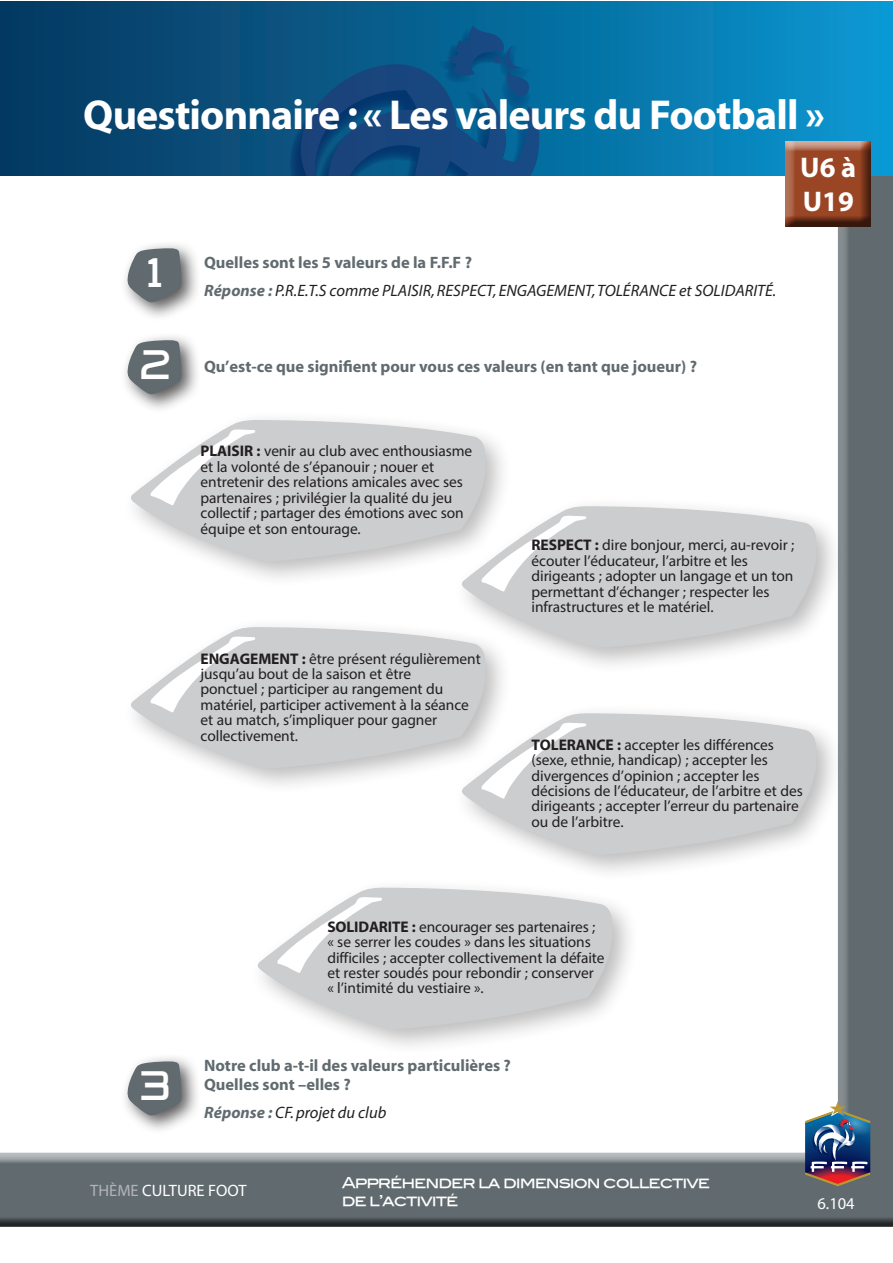
<style>
.page{position:relative;width:893px;height:1263px;background:#fff}
.page>*{position:absolute;margin:0;border:0;box-sizing:border-box;transform-origin:0 0}
.t1{font:300 45px/91.8px "Trade Marker";color:#fff}
.t2{font:700 42px "Myriad";letter-spacing:-.02em;color:#fff}
.t3{font:700 28.5px/34.2px "Myriad";color:#fff}
.t4{font:italic 16.5px/28px "Myriad";color:#231f20}
.t5{font:700 16.5px/19.5px "Myriad";color:#616b6f}
.t6{font:16.5px "Myriad";color:#fff}
.t7{font:15.45px/15.5px "Myriad Pro";letter-spacing:-.005em;color:#231f20}
.t8{font:15px/18px "Blair Md ITCTT Medium";letter-spacing:-.07em;color:#fff}
.s1{font-weight:700;font-style:normal;color:#616b6f}
.s2{font-weight:700;color:#616b6f}
.s3{font-weight:700}
.s4{color:#b2b4b7}
</style>
<div class="page">
<div style="left:0;top:1px;width:892px;height:1228px;background:#231f20;opacity:.75"></div>
<div style="left:0;top:1px;width:892px;height:174px;background:linear-gradient(to right,#06365d,#0995cf)"></div>
<svg style="left:283px;top:26px;width:258px;height:149px;background:#0d5185"></svg>
<div style="left:784px;top:141px;width:87px;height:88px;background:#231f20;opacity:.75"></div>
<img style="left:805px;top:1101px;width:65px;height:85px">
<div style="left:122px;top:410px;width:391px;height:178px;background:#231f20;opacity:.3"></div>
<svg style="left:128px;top:420px;width:361px;height:142px;fill:#cbcdce"></svg>
<svg style="left:151px;top:428px;width:108px;height:77px"></svg>
<div style="left:453px;top:496px;width:391px;height:179px;background:#231f20;opacity:.3"></div>
<svg style="left:459px;top:506px;width:361px;height:142px;background:#d2d3d4"></svg>
<svg style="left:482px;top:515px;width:108px;height:77px"></svg>
<div style="left:122px;top:617px;width:391px;height:178px;background:#231f20;opacity:.3"></div>
<svg style="left:128px;top:627px;width:361px;height:142px;fill:#cbcdce"></svg>
<svg style="left:151px;top:635px;width:108px;height:77px"></svg>
<div style="left:453px;top:703px;width:391px;height:179px;background:#231f20;opacity:.3"></div>
<svg style="left:459px;top:713px;width:361px;height:142px;fill:#cbcdce"></svg>
<svg style="left:482px;top:722px;width:108px;height:77px"></svg>
<div style="left:249px;top:877px;width:391px;height:179px;background:#231f20;opacity:.3"></div>
<svg style="left:255px;top:887px;width:361px;height:142px;fill:#cbcdce"></svg>
<svg style="left:278px;top:896px;width:107px;height:77px"></svg>
<div style="left:120px;top:241px;width:82px;height:81px;background:#231f20;opacity:.75"></div>
<svg style="left:127px;top:248px;width:55px;height:56px;background:#798083"></svg>
<div style="left:120px;top:332px;width:82px;height:82px;background:#231f20;opacity:.75"></div>
<svg style="left:127px;top:340px;width:55px;height:56px;background:#788083"></svg>
<div style="left:120px;top:1054px;width:82px;height:81px;background:#231f20;opacity:.75"></div>
<svg style="left:127px;top:1061px;width:55px;height:56px;background:#798083"></svg>
<h2 class="t2" style="left:83px;top:93px;width:743px">Questionnaire : « Les valeurs du Football »</h2>
<h1 class="t1" style="left:140px;top:226px;width:31px">1<br>2</h1>
<p class="t4" style="left:204px;top:249px;width:574px"><span class="s1">Quelles sont les 5 valeurs de la F.F.F ?<br></span><span class="s2">Réponse :</span> P.R.E.T.S comme PLAISIR, RESPECT, ENGAGEMENT, TOLÉRANCE et SOLIDARITÉ.</p>
<p class="t5" style="left:204px;top:358px;width:494px">Qu’est-ce que signifient pour vous ces valeurs (en tant que joueur) ?</p>
<h3 class="t3" style="left:800px;top:151px;width:58px">U6 à<br>U19</h3>
<p class="t7" style="left:201px;top:443px;width:273px"><span class="s3">PLAISIR :</span> venir au club avec enthousiasme et la volonté de s’épanouir ; nouer et entretenir des relations amicales avec ses partenaires ; privilégier la qualité du jeu collectif ; partager des émotions avec son équipe et son entourage.</p>
<p class="t7" style="left:531px;top:537px;width:264px"><span class="s3">RESPECT :</span> dire bonjour, merci, au-revoir ; écouter l’éducateur, l’arbitre et les dirigeants ; adopter un langage et un ton permettant d’échanger ; respecter les infrastructures et le matériel.</p>
<p class="t7" style="left:201px;top:650px;width:282px"><span class="s3">ENGAGEMENT :</span> être présent régulièrement jusqu’au bout de la saison et être<br>ponctuel ; participer au rangement du matériel, participer activement à la séance et au match, s’impliquer pour gagner collectivement.</p>
<p class="t7" style="left:531px;top:736px;width:273px"><span class="s3">TOLERANCE :</span> accepter les différences (sexe, ethnie, handicap) ; accepter les divergences d’opinion ; accepter les décisions de l’éducateur, de l’arbitre et des dirigeants ; accepter l’erreur du partenaire ou de l’arbitre.</p>
<h1 class="t1" style="left:140px;top:1039px;width:31px">3</h1>
<p class="t7" style="left:327px;top:919px;width:279px"><span class="s3">SOLIDARITE :</span> encourager ses partenaires ; « se serrer les coudes » dans les situations difficiles ; accepter collectivement la défaite et rester soudés pour rebondir ; conserver<br>« l’intimité du vestiaire ».</p>
<p class="t5" style="left:204px;top:1056px;width:308px">Notre club a-t-il des valeurs particulières ?<br>Quelles sont –elles ?</p>
<p class="t4" style="left:204px;top:1099px;width:184px"><span class="s2">Réponse :</span> CF. projet du club</p>
<p class="t6" style="left:90px;top:1182px;width:158px"><span class="s4">THÈME</span> CULTURE FOOT</p>
<p class="t8" style="left:342px;top:1173px;width:370px">Appréhender la dimension collective de l’activité</p>
<p class="t6" style="left:817px;top:1195px;width:39px">6.104</p>
</div>
